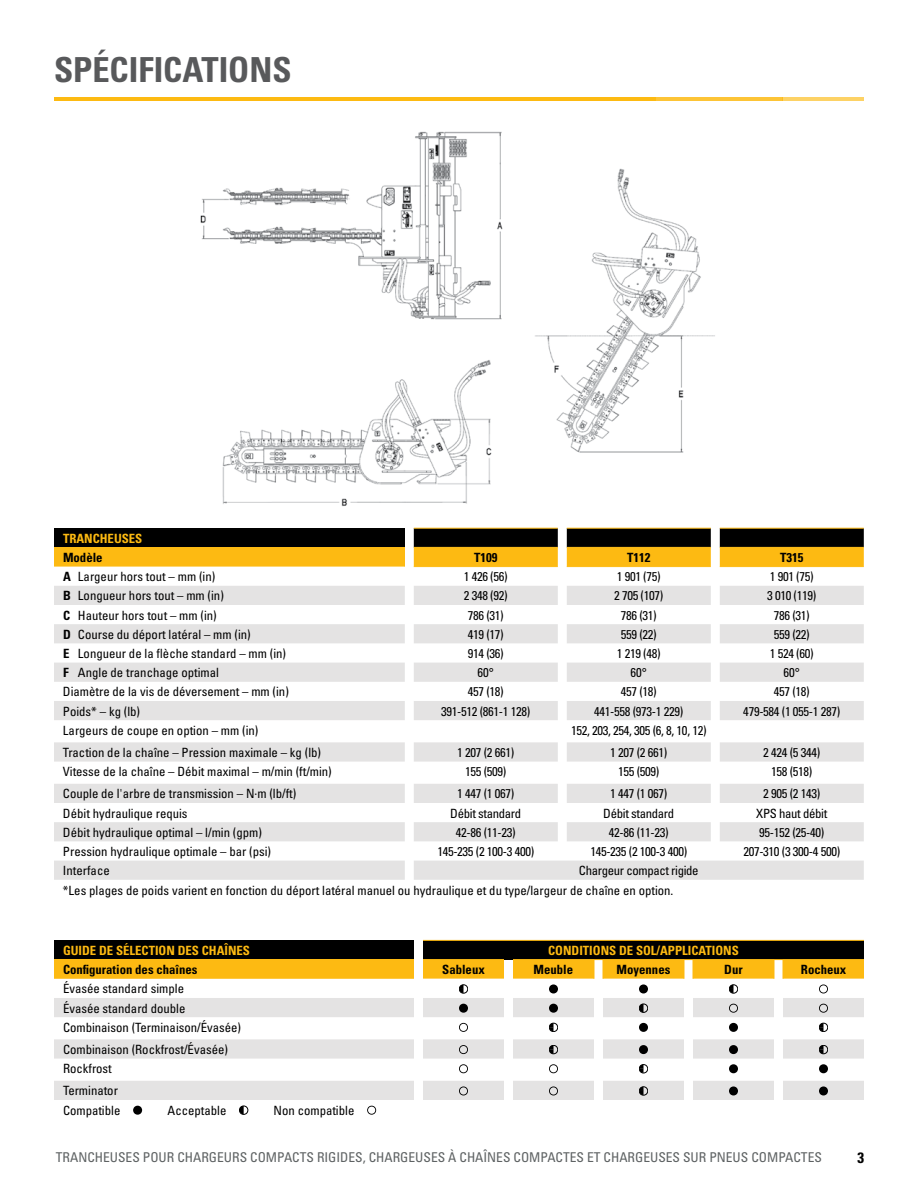
<style>
.page{position:relative;width:918px;height:1188px;background:#fff}
.page>*{position:absolute;margin:0;border:0;box-sizing:border-box;transform-origin:0 0}
.t1{font:34.5px "Univers LTCYR 67 Bold Cond";color:#58595b}
.t2{font:15px "Univers LTCYR 67 Bold Cond";color:#000}
.t3{font:condensed 13.5px "Univers LTCYR 57";color:#5e6263}
.t4{font:condensed 12.75px/19.2px "Univers LTCYR 57";color:#000}
.t5{font:condensed 12.75px "Univers LTCYR 57";letter-spacing:-.025em;color:#000}
.t6{font:12.75px "Univers LTCYR 67 Bold Cond";color:#000}
.t7{font:12.75px "Univers LTCYR 67 Bold Cond";color:#fdba12}
.s1{font-family:"Univers LTCYR 67 Bold Cond";font-stretch:normal}
</style>
<div class="page">
<img style="left:200px;top:131px;width:515px;height:375px">
<div style="left:54px;top:528px;width:351px;height:19px;background:#000"></div>
<div style="left:54px;top:547px;width:351px;height:20px;background:#fdba12"></div>
<svg style="left:414px;top:528px;width:450px;height:39px;background:#846413"></svg>
<svg style="left:54px;top:586px;width:810px;height:294px"></svg>
<hr style="left:414px;top:528px;width:144px;height:1px;background:#fdba12">
<hr style="left:414px;top:547px;width:144px;height:1px;background:#fdba12">
<hr style="left:567px;top:528px;width:144px;height:1px;background:#fdba12">
<hr style="left:567px;top:547px;width:144px;height:1px;background:#fdba12">
<hr style="left:720px;top:528px;width:144px;height:1px;background:#fdba12">
<hr style="left:720px;top:547px;width:144px;height:1px;background:#fdba12">
<hr style="left:414px;top:566px;width:144px;height:1px;background:#fdba12">
<hr style="left:567px;top:566px;width:144px;height:1px;background:#fdba12">
<hr style="left:720px;top:566px;width:144px;height:1px;background:#fdba12">
<hr style="left:54px;top:97px;width:601px;height:4px;background:#fdba12">
<hr style="left:654px;top:97px;width:128px;height:4px;background:#fdc436">
<hr style="left:782px;top:97px;width:82px;height:4px;background:#fdd265">
<div style="left:54px;top:940px;width:360px;height:20px;background:#000"></div>
<div style="left:423px;top:940px;width:441px;height:20px;background:#000"></div>
<div style="left:54px;top:960px;width:360px;height:19px;background:#fdba12"></div>
<svg style="left:54px;top:998px;width:810px;height:102px;fill:#e4e3e3"></svg>
<hr style="left:423px;top:940px;width:81px;height:1px;background:#fdba12">
<hr style="left:513px;top:940px;width:81px;height:1px;background:#fdba12">
<hr style="left:603px;top:940px;width:81px;height:1px;background:#fdba12">
<hr style="left:693px;top:940px;width:81px;height:1px;background:#fdba12">
<hr style="left:783px;top:940px;width:81px;height:1px;background:#fdba12">
<svg style="left:423px;top:959px;width:441px;height:34px"></svg>
<svg style="left:459px;top:1004px;width:9px;height:9px"></svg>
<svg style="left:549px;top:1004px;width:9px;height:9px"></svg>
<svg style="left:639px;top:1004px;width:9px;height:9px"></svg>
<svg style="left:729px;top:1004px;width:9px;height:9px"></svg>
<svg style="left:819px;top:1004px;width:9px;height:9px"></svg>
<svg style="left:459px;top:1023px;width:9px;height:9px"></svg>
<svg style="left:549px;top:1023px;width:9px;height:9px"></svg>
<svg style="left:639px;top:1023px;width:9px;height:9px"></svg>
<svg style="left:729px;top:1023px;width:9px;height:9px"></svg>
<svg style="left:819px;top:1023px;width:9px;height:9px"></svg>
<svg style="left:459px;top:1045px;width:9px;height:9px"></svg>
<svg style="left:549px;top:1045px;width:9px;height:9px"></svg>
<svg style="left:639px;top:1045px;width:9px;height:9px"></svg>
<svg style="left:729px;top:1045px;width:9px;height:9px"></svg>
<svg style="left:819px;top:1045px;width:9px;height:9px"></svg>
<svg style="left:459px;top:1064px;width:9px;height:9px"></svg>
<svg style="left:549px;top:1064px;width:9px;height:9px"></svg>
<svg style="left:639px;top:1064px;width:9px;height:9px"></svg>
<svg style="left:729px;top:1064px;width:9px;height:9px"></svg>
<svg style="left:819px;top:1064px;width:9px;height:9px"></svg>
<svg style="left:459px;top:1086px;width:9px;height:9px"></svg>
<svg style="left:549px;top:1086px;width:9px;height:9px"></svg>
<svg style="left:639px;top:1086px;width:9px;height:9px"></svg>
<svg style="left:729px;top:1086px;width:9px;height:9px"></svg>
<svg style="left:819px;top:1086px;width:9px;height:9px"></svg>
<svg style="left:133px;top:1106px;width:9px;height:9px"></svg>
<svg style="left:239px;top:1106px;width:9px;height:9px"></svg>
<svg style="left:367px;top:1106px;width:9px;height:9px"></svg>
<h1 class="t1" style="left:54px;top:48px;width:239px">SPÉCIFICATIONS</h1>
<p class="t7" style="left:63px;top:531px;width:81px">TRANCHEUSES</p>
<p class="t6" style="left:63px;top:550px;width:41px">Modèle</p>
<p class="t6" style="left:474px;top:550px;width:25px">T109</p>
<p class="t6" style="left:627px;top:550px;width:25px">T112</p>
<p class="t6" style="left:780px;top:550px;width:25px">T315</p>
<p class="t4" style="left:63px;top:567px;width:154px"><span class="s1">A</span> Largeur hors tout – mm (in)</p>
<p class="t4" style="left:464px;top:567px;width:45px">1 426 (56)</p>
<p class="t4" style="left:617px;top:567px;width:45px">1 901 (75)</p>
<p class="t4" style="left:770px;top:567px;width:45px">1 901 (75)</p>
<p class="t4" style="left:63px;top:586px;width:162px"><span class="s1">B</span> Longueur hors tout – mm (in)</p>
<p class="t4" style="left:464px;top:586px;width:45px">2 348 (92)</p>
<p class="t4" style="left:614px;top:586px;width:51px">2 705 (107)</p>
<p class="t4" style="left:767px;top:586px;width:51px">3 010 (119)</p>
<p class="t4" style="left:63px;top:605px;width:155px"><span class="s1">C</span> Hauteur hors tout – mm (in)</p>
<p class="t4" style="left:468px;top:605px;width:37px">786 (31)</p>
<p class="t4" style="left:621px;top:605px;width:37px">786 (31)</p>
<p class="t4" style="left:774px;top:605px;width:37px">786 (31)</p>
<p class="t4" style="left:63px;top:624px;width:189px"><span class="s1">D</span> Course du déport latéral – mm (in)</p>
<p class="t4" style="left:468px;top:624px;width:37px">419 (17)</p>
<p class="t4" style="left:621px;top:624px;width:37px">559 (22)</p>
<p class="t4" style="left:774px;top:624px;width:37px">559 (22)</p>
<p class="t4" style="left:63px;top:644px;width:225px"><span class="s1">E</span> Longueur de la flèche standard – mm (in)</p>
<p class="t4" style="left:468px;top:644px;width:37px">914 (36)</p>
<p class="t4" style="left:617px;top:644px;width:45px">1 219 (48)</p>
<p class="t4" style="left:770px;top:644px;width:45px">1 524 (60)</p>
<p class="t4" style="left:63px;top:663px;width:157px"><span class="s1">F</span> Angle de tranchage optimal</p>
<p class="t4" style="left:478px;top:663px;width:18px">60°</p>
<p class="t4" style="left:631px;top:663px;width:18px">60°</p>
<p class="t4" style="left:784px;top:663px;width:18px">60°</p>
<p class="t4" style="left:63px;top:682px;width:227px">Diamètre de la vis de déversement – mm (in)</p>
<p class="t4" style="left:468px;top:682px;width:37px">457 (18)</p>
<p class="t4" style="left:621px;top:682px;width:37px">457 (18)</p>
<p class="t4" style="left:774px;top:682px;width:37px">457 (18)</p>
<p class="t4" style="left:63px;top:701px;width:79px">Poids* – kg (lb)</p>
<p class="t5" style="left:441px;top:703px;width:91px">391-512 (861-1 128)</p>
<p class="t5" style="left:594px;top:703px;width:91px">441-558 (973-1 229)</p>
<p class="t5" style="left:743px;top:703px;width:98px">479-584 (1 055-1 287)</p>
<p class="t4" style="left:63px;top:720px;width:197px">Largeurs de coupe en option – mm (in)</p>
<p class="t5" style="left:571px;top:722px;width:137px">152, 203, 254, 305 (6, 8, 10, 12)</p>
<p class="t4" style="left:63px;top:743px;width:260px">Traction de la chaîne – Pression maximale – kg (lb)</p>
<p class="t4" style="left:457px;top:743px;width:59px">1 207 (2 661)</p>
<p class="t4" style="left:610px;top:743px;width:59px">1 207 (2 661)</p>
<p class="t4" style="left:763px;top:743px;width:59px">2 424 (5 344)</p>
<p class="t4" style="left:63px;top:762px;width:270px">Vitesse de la chaîne – Débit maximal – m/min (ft/min)</p>
<p class="t4" style="left:465px;top:762px;width:43px">155 (509)</p>
<p class="t4" style="left:618px;top:762px;width:43px">155 (509)</p>
<p class="t4" style="left:771px;top:762px;width:43px">158 (518)</p>
<p class="t4" style="left:63px;top:784px;width:235px">Couple de l'arbre de transmission – N·m (lb/ft)</p>
<p class="t4" style="left:457px;top:784px;width:59px">1 447 (1 067)</p>
<p class="t4" style="left:610px;top:784px;width:59px">1 447 (1 067)</p>
<p class="t4" style="left:763px;top:784px;width:59px">2 905 (2 143)</p>
<p class="t4" style="left:63px;top:803px;width:126px">Débit hydraulique requis</p>
<p class="t5" style="left:450px;top:805px;width:72px">Débit standard</p>
<p class="t5" style="left:603px;top:805px;width:72px">Débit standard</p>
<p class="t5" style="left:756px;top:805px;width:72px">XPS haut débit</p>
<p class="t4" style="left:63px;top:822px;width:201px">Débit hydraulique optimal – l/min (gpm)</p>
<p class="t4" style="left:456px;top:822px;width:61px">42-86 (11-23)</p>
<p class="t4" style="left:609px;top:822px;width:61px">42-86 (11-23)</p>
<p class="t4" style="left:759px;top:822px;width:67px">95-152 (25-40)</p>
<p class="t4" style="left:63px;top:842px;width:210px">Pression hydraulique optimale – bar (psi)</p>
<p class="t5" style="left:437px;top:843px;width:98px">145-235 (2 100-3 400)</p>
<p class="t5" style="left:590px;top:843px;width:98px">145-235 (2 100-3 400)</p>
<p class="t5" style="left:743px;top:843px;width:98px">207-310 (3 300-4 500)</p>
<p class="t4" style="left:63px;top:861px;width:48px">Interface</p>
<p class="t4" style="left:63px;top:861px;width:637px;text-indent:516px">Chargeur compact rigide *Les plages de poids varient en fonction du déport latéral manuel ou hydraulique et du type/largeur de chaîne en option.</p>
<p class="t7" style="left:63px;top:943px;width:189px">GUIDE DE SÉLECTION DES CHAÎNES</p>
<p class="t7" style="left:548px;top:943px;width:192px">CONDITIONS DE SOL/APPLICATIONS</p>
<p class="t6" style="left:63px;top:962px;width:136px">Configuration des chaînes</p>
<p class="t6" style="left:442px;top:962px;width:44px">Sableux</p>
<p class="t6" style="left:534px;top:962px;width:41px">Meuble</p>
<p class="t6" style="left:617px;top:962px;width:55px">Moyennes</p>
<p class="t6" style="left:724px;top:962px;width:20px">Dur</p>
<p class="t6" style="left:801px;top:962px;width:47px">Rocheux</p>
<p class="t4" style="left:63px;top:979px;width:180px">Évasée standard simple<br>Évasée standard double<br>Combinaison (Terminaison/Évasée)</p>
<p class="t4" style="left:63px;top:1040px;width:167px">Combinaison (Rockfrost/Évasée)<br>Rockfrost</p>
<p class="t4" style="left:63px;top:1081px;width:59px">Terminator<br>Compatible</p>
<p class="t4" style="left:168px;top:1100px;width:60px">Acceptable</p>
<p class="t4" style="left:274px;top:1100px;width:82px">Non compatible</p>
<p class="t3" style="left:56px;top:1148px;width:768px">TRANCHEUSES POUR CHARGEURS COMPACTS RIGIDES, CHARGEUSES À CHAÎNES COMPACTES ET CHARGEUSES SUR PNEUS COMPACTES</p>
<p class="t2" style="left:857px;top:1148px;width:8px">3</p>
</div>
